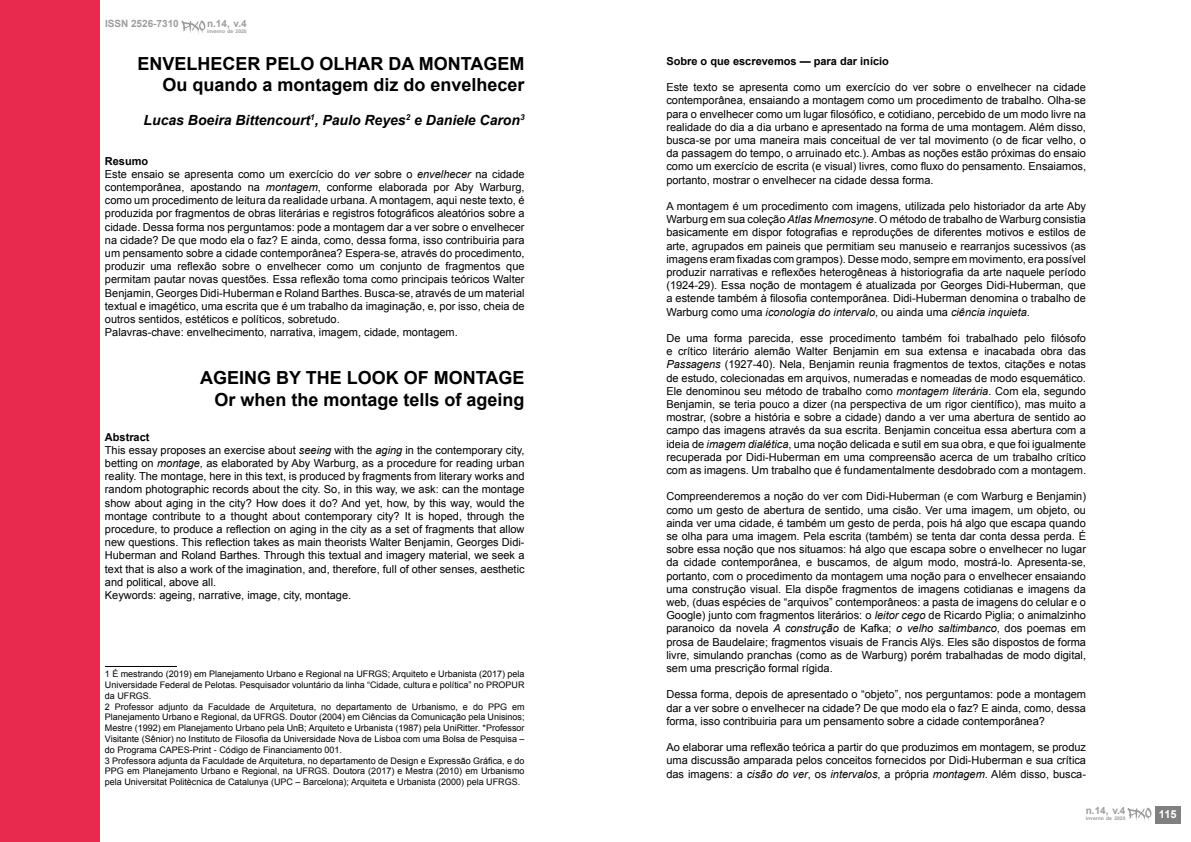
<style>
.page{position:relative;width:1191px;height:842px;background:#fff}
.page>*{position:absolute;margin:0;border:0;box-sizing:border-box;transform-origin:0 0}
.t1{font:700 18px/21.6px "Arial";color:#000;text-align:right}
.t2{font:italic 700 14px "Arial";color:#000}
.t3{font:11px/13.2px "Arial";color:#000;text-align:justify}
.t4{font:700 11px "Arial";color:#000}
.t5{font:700 11px "Arial";color:#fff}
.t6{font:700 10px "Arial";color:#9d9d9c}
.t7{font:9px/10.8px "Arial";color:#000}
.t8{font:700 5px "Arial";color:#9d9d9c}
.s1{font-weight:700}
.s2{font-style:italic}
</style>
<div class="page">
<hr style="left:105px;top:666px;width:72px;height:1px;background:#000">
<div style="left:0;top:0;width:99px;height:842px;background:#e72a4d"></div>
<svg style="left:181px;top:21px;width:24px;height:13px"></svg>
<div style="left:1155px;top:806px;width:25px;height:17px;background:#808080"></div>
<svg style="left:1127px;top:808px;width:24px;height:13px"></svg>
<p class="t6" style="left:105px;top:17px;width:75px">ISSN 2526-7310</p>
<p class="t6" style="left:207px;top:17px;width:41px">n.14, v.4</p>
<p class="t8" style="left:207px;top:28px;width:41px">inverno de 2020</p>
<h1 class="t1" style="left:137px;top:53px;width:389px">ENVELHECER PELO OLHAR DA MONTAGEM<br>Ou quando a montagem diz do envelhecer</h1>
<p class="t2" style="left:144px;top:111px;width:382px">Lucas Boeira Bittencourt<sup>1</sup>, Paulo Reyes<sup>2</sup> e Daniele Caron<sup>3</sup></p>
<p class="t3" style="left:105px;top:154px;width:421px;text-align:left"><span class="s1">Resumo<br></span>Este ensaio se apresenta como um exercício do <span class="s2">ver</span> sobre o <span class="s2">envelhecer</span> na cidade contemporânea, apostando na <span class="s2">montagem</span>, conforme elaborada por Aby Warburg, como um procedimento de leitura da realidade urbana. A montagem, aqui neste texto, é produzida por fragmentos de obras literárias e registros fotográficos aleatórios sobre a cidade. Dessa forma nos perguntamos: pode a montagem dar a ver sobre o envelhecer na cidade? De que modo ela o faz? E ainda, como, dessa forma, isso contribuiria para um pensamento sobre a cidade contemporânea? Espera-se, através do procedimento, produzir uma reflexão sobre o envelhecer como um conjunto de fragmentos que permitam pautar novas questões. Essa reflexão toma como principais teóricos Walter Benjamin, Georges Didi-Huberman e Roland Barthes. Busca-se, através de um material textual e imagético, uma escrita que é um trabalho da imaginação, e, por isso, cheia de outros sentidos, estéticos e políticos, sobretudo.<br>Palavras-chave: envelhecimento, narrativa, imagem, cidade, montagem.</p>
<h1 class="t1" style="left:200px;top:368px;width:326px">AGEING BY THE LOOK OF MONTAGE<br>Or when the montage tells of ageing</h1>
<p class="t3" style="left:105px;top:430px;width:421px;text-align:left"><span class="s1">Abstract<br></span>This essay proposes an exercise about <span class="s2">seeing</span> with the <span class="s2">aging</span> in the contemporary city, betting on <span class="s2">montage</span>, as elaborated by Aby Warburg, as a procedure for reading urban reality. The montage, here in this text, is produced by fragments from literary works and random photographic records about the city. So, in this way, we ask: can the montage show about aging in the city? How does it do? And yet, how, by this way, would the montage contribute to a thought about contemporary city? It is hoped, through the procedure, to produce a reflection on aging in the city as a set of fragments that allow new questions. This reflection takes as main theorists Walter Benjamin, Georges Didi-Huberman and Roland Barthes. Through this textual and imagery material, we seek a text that is also a work of the imagination, and, therefore, full of other senses, aesthetic and political, above all.<br>Keywords: ageing, narrative, image, city, montage.</p>
<p class="t7" style="left:105px;top:669px;width:421px">1 É mestrando (2019) em Planejamento Urbano e Regional na UFRGS; Arquiteto e Urbanista (2017) pela Universidade Federal de Pelotas. Pesquisador voluntário da linha “Cidade, cultura e política” no PROPUR da UFRGS.<br>2 Professor adjunto da Faculdade de Arquitetura, no departamento de Urbanismo, e do PPG em Planejamento Urbano e Regional, da UFRGS. Doutor (2004) em Ciências da Comunicação pela Unisinos; Mestre (1992) em Planejamento Urbano pela UnB; Arquiteto e Urbanista (1987) pela UniRitter. *Professor Visitante (Sênior) no Instituto de Filosofia da Universidade Nova de Lisboa com uma Bolsa de Pesquisa – do Programa CAPES-Print - Código de Financiamento 001.<br>3 Professora adjunta da Faculdade de Arquitetura, no departamento de Design e Expressão Gráfica, e do PPG em Planejamento Urbano e Regional, na UFRGS. Doutora (2017) e Mestra (2010) em Urbanismo pela Universitat Politècnica de Catalunya (UPC – Barcelona); Arquiteta e Urbanista (2000) pela UFRGS.</p>
<p class="t4" style="left:666px;top:54px;width:224px">Sobre o que escrevemos — para dar início</p>
<p class="t3" style="left:666px;top:81px;width:421px">Este texto se apresenta como um exercício do ver sobre o envelhecer na cidade contemporânea, ensaiando a montagem como um procedimento de trabalho. Olha-se para o envelhecer como um lugar filosófico, e cotidiano, percebido de um modo livre na realidade do dia a dia urbano e apresentado na forma de uma montagem. Além disso, busca-se por uma maneira mais conceitual de ver tal movimento (o de ficar velho, o da passagem do tempo, o arruinado etc.). Ambas as noções estão próximas do ensaio como um exercício de escrita (e visual) livres, como fluxo do pensamento. Ensaiamos, portanto, mostrar o envelhecer na cidade dessa forma.</p>
<p class="t3" style="left:666px;top:200px;width:421px">A montagem é um procedimento com imagens, utilizada pelo historiador da arte Aby Warburg em sua coleção <span class="s2">Atlas Mnemosyne</span>. O método de trabalho de Warburg consistia basicamente em dispor fotografias e reproduções de diferentes motivos e estilos de arte, agrupados em paineis que permitiam seu manuseio e rearranjos sucessivos (as imagens eram fixadas com grampos). Desse modo, sempre em movimento, era possível produzir narrativas e reflexões heterogêneas à historiografia da arte naquele período (1924-29). Essa noção de montagem é atualizada por Georges Didi-Huberman, que a estende também à filosofia contemporânea. Didi-Huberman denomina o trabalho de Warburg como uma <span class="s2">iconologia do intervalo</span>, ou ainda uma <span class="s2">ciência inquieta</span>.</p>
<p class="t3" style="left:666px;top:332px;width:421px">De uma forma parecida, esse procedimento também foi trabalhado pelo filósofo e crítico literário alemão Walter Benjamin em sua extensa e inacabada obra das <span class="s2">Passagens</span> (1927-40). Nela, Benjamin reunia fragmentos de textos, citações e notas de estudo, colecionadas em arquivos, numeradas e nomeadas de modo esquemático.<br>Ele denominou seu método de trabalho como <span class="s2">montagem literária</span>. Com ela, segundo Benjamin, se teria pouco a dizer (na perspectiva de um rigor científico), mas muito a mostrar, (sobre a história e sobre a cidade) dando a ver uma abertura de sentido ao campo das imagens através da sua escrita. Benjamin conceitua essa abertura com a ideia de <span class="s2">imagem dialética</span>, uma noção delicada e sutil em sua obra, e que foi igualmente recuperada por Didi-Huberman em uma compreensão acerca de um trabalho crítico com as imagens. Um trabalho que é fundamentalmente desdobrado com a montagem.</p>
<p class="t3" style="left:666px;top:490px;width:421px">Compreenderemos a noção do ver com Didi-Huberman (e com Warburg e Benjamin) como um gesto de abertura de sentido, uma cisão. Ver uma imagem, um objeto, ou ainda ver uma cidade, é também um gesto de perda, pois há algo que escapa quando se olha para uma imagem. Pela escrita (também) se tenta dar conta dessa perda. É sobre essa noção que nos situamos: há algo que escapa sobre o envelhecer no lugar da cidade contemporânea, e buscamos, de algum modo, mostrá-lo. Apresenta-se, portanto, com o procedimento da montagem uma noção para o envelhecer ensaiando uma construção visual. Ela dispõe fragmentos de imagens cotidianas e imagens da web, (duas espécies de “arquivos” contemporâneos: a pasta de imagens do celular e o Google) junto com fragmentos literários: o <span class="s2">leitor cego</span> de Ricardo Piglia; o animalzinho paranoico da novela <span class="s2">A construção</span> de Kafka; <span class="s2">o velho saltimbanco</span>, dos poemas em prosa de Baudelaire; fragmentos visuais de Francis Alÿs. Eles são dispostos de forma livre, simulando pranchas (como as de Warburg) porém trabalhadas de modo digital, sem uma prescrição formal rígida.</p>
<p class="t3" style="left:666px;top:688px;width:421px">Dessa forma, depois de apresentado o “objeto”, nos perguntamos: pode a montagem dar a ver sobre o envelhecer na cidade? De que modo ela o faz? E ainda, como, dessa forma, isso contribuiria para um pensamento sobre a cidade contemporânea?</p>
<p class="t3" style="left:666px;top:741px;width:421px">Ao elaborar uma reflexão teórica a partir do que produzimos em montagem, se produz uma discussão amparada pelos conceitos fornecidos por Didi-Huberman e sua crítica das imagens: a <span class="s2">cisão do ver</span>, os <span class="s2">intervalos</span>, a própria <span class="s2">montagem</span>. Além disso, busca-</p>
<p class="t6" style="left:1085px;top:804px;width:41px">n.14, v.4</p>
<p class="t8" style="left:1085px;top:815px;width:41px">inverno de 2020</p>
<p class="t5" style="left:1159px;top:807px;width:19px">115</p>
</div>
